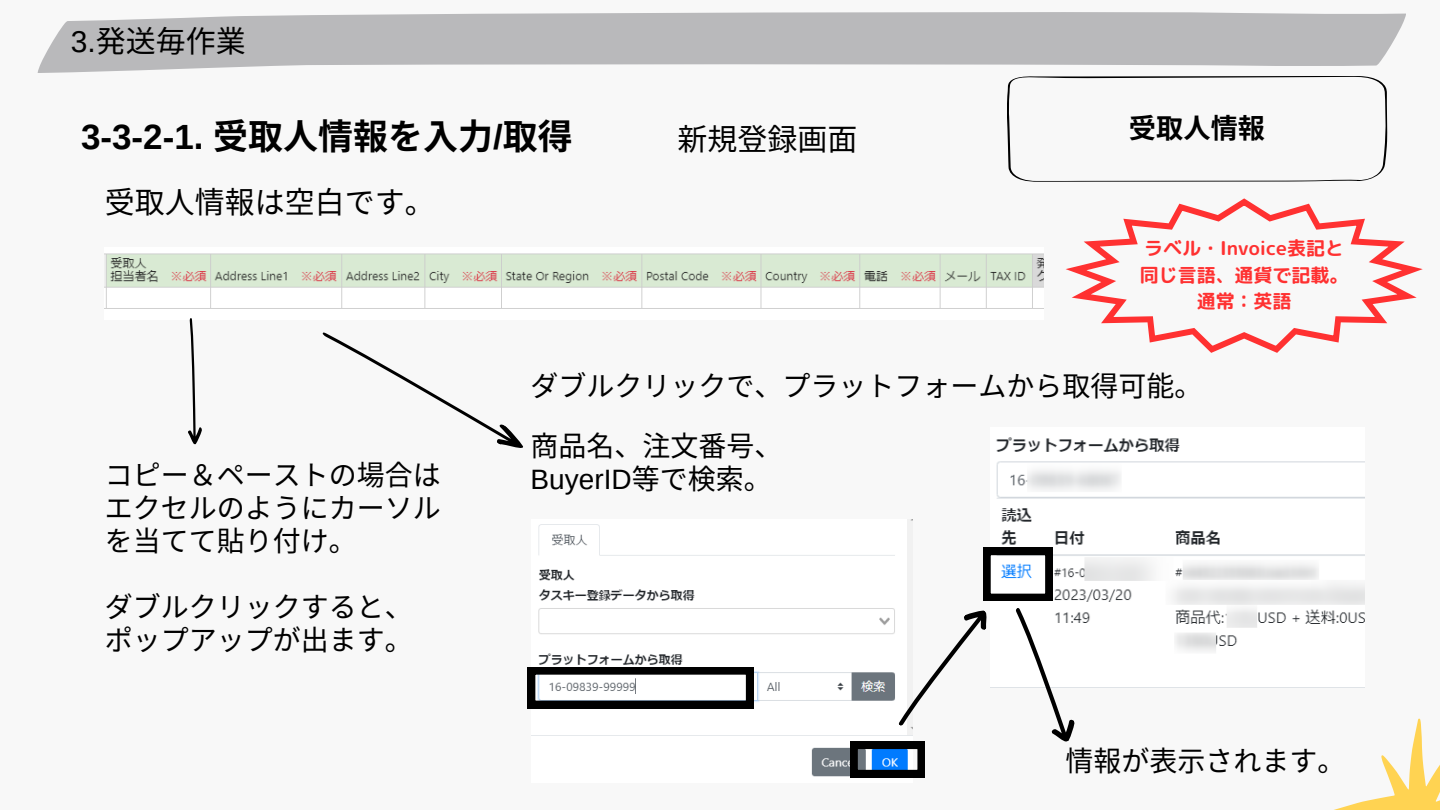
<style>
.page{position:relative;width:1440px;height:810px;background:#f8f8f8}
.page>*{position:absolute;margin:0;border:0;box-sizing:border-box;transform-origin:0 0}
.t1{font:700 35px "Noto Sans CJ Ksc";color:#000}
.t2{font:30px "Noto Sans CJ Ksc";color:#000}
.t3{font:28px/33px "Noto Sans CJ Ksc";color:#000}
.t4{font:700 27.2px "Noto Sans CJ Ksc";color:#000}
.t5{font:19px "rounded mplus 1 p bold";color:#ff3131}
.s1{font-family:"Arimo"}
</style>
<div class="page">
<svg style="left:38px;top:12px;width:1368px;height:61px;fill:#b9b9bb"></svg>
<svg style="left:1334px;top:719px;width:106px;height:91px"></svg>
<svg style="left:1007px;top:76px;width:380px;height:106px"></svg>
<img style="left:105px;top:253px;width:939px;height:56px">
<svg style="left:188px;top:318px;width:14px;height:127px"></svg>
<svg style="left:322px;top:332px;width:201px;height:116px"></svg>
<img style="left:532px;top:519px;width:380px;height:259px">
<svg style="left:528px;top:667px;width:225px;height:41px"></svg>
<img style="left:991px;top:437px;width:374px;height:251px">
<svg style="left:850px;top:548px;width:225px;height:229px"></svg>
<svg style="left:1066px;top:198px;width:357px;height:155px"></svg>
<h3 class="t2" style="left:71px;top:18px;width:177px"><span class="s1">3.</span>発送毎作業</h3>
<p class="t1" style="left:81px;top:108px;width:493px"><span class="s1">3-3-2-1.</span> 受取人情報を入力<span class="s1">/</span>取得</p>
<p class="t2" style="left:105px;top:178px;width:331px">受取人情報は空白です。</p>
<p class="t2" style="left:677px;top:115px;width:178px">新規登録画面</p>
<h3 class="t4" style="left:1129px;top:106px;width:136px">受取人情報</h3>
<h3 class="t5" style="left:1144px;top:235px;width:201px">ラベル・Invoice表記と</h3>
<p class="t5" style="left:1140px;top:261px;width:210px">同じ言語、通貨で記載。</p>
<p class="t5" style="left:1197px;top:287px;width:96px">通常：英語</p>
<p class="t3" style="left:105px;top:457px;width:337px;text-align:justify">コピー＆ペーストの場合はエクセルのようにカーソルを当てて貼り付け。</p>
<h3 class="t3" style="left:105px;top:589px;width:309px">ダブルクリックすると、ポップアップが出ます。</h3>
<p class="t3" style="left:531px;top:367px;width:673px">ダブルクリックで、プラットフォームから取得可能。</p>
<h3 class="t3" style="left:531px;top:428px;width:253px">商品名、注文番号、<br><span class="s1">BuyerID</span>等で検索。</h3>
<h3 class="t3" style="left:1066px;top:742px;width:281px">情報が表示されます。</h3>
</div>
